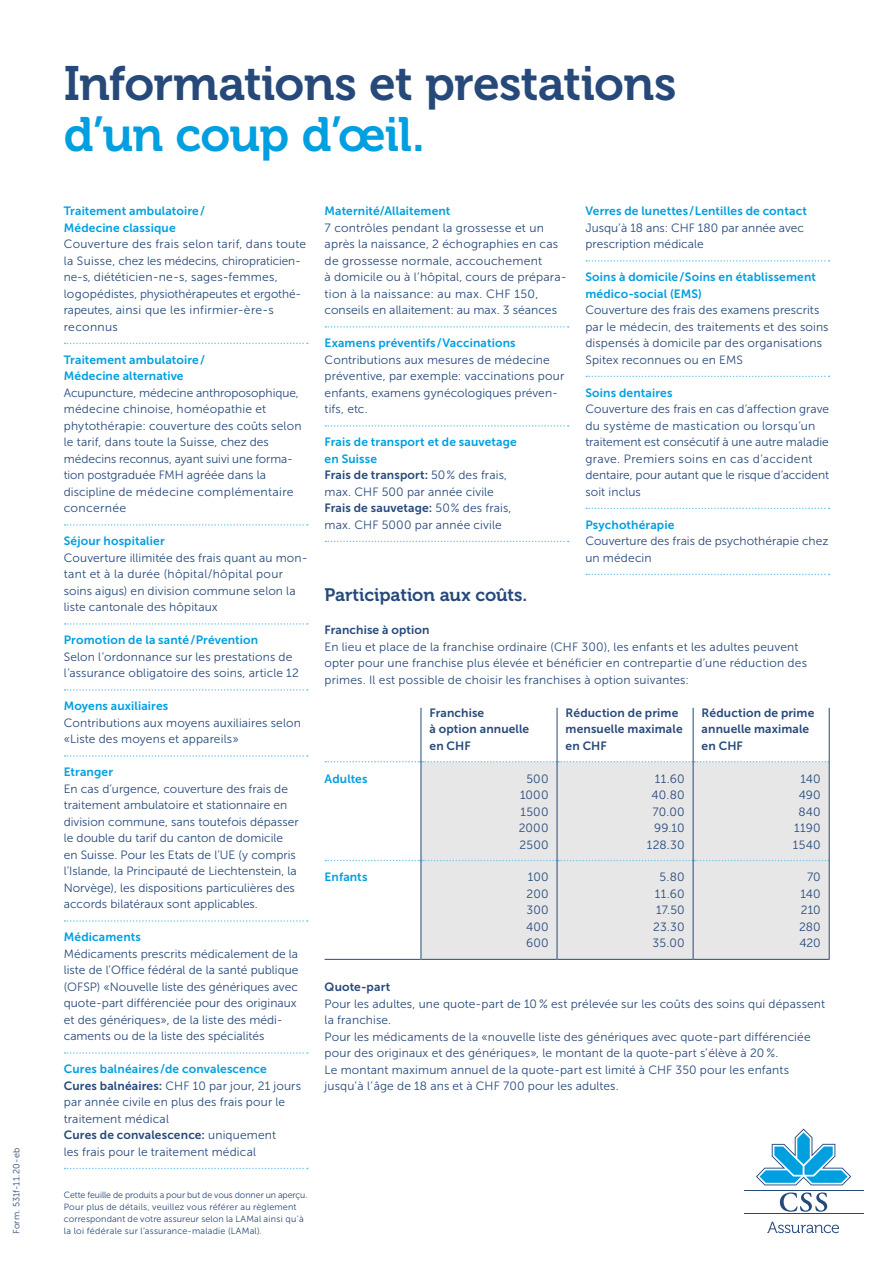
<style>
.page{position:relative;width:893px;height:1263px;background:#fff}
.page>*{position:absolute;margin:0;border:0;box-sizing:border-box;transform-origin:0 0}
.t1{font:48px "Museo 700";letter-spacing:-.015em;color:#27497a}
.t2{font:48px "Museo 700";letter-spacing:-.015em;color:#009fe0}
.t3{font:18px "Museo 700";letter-spacing:-.005em;color:#27497a}
.t4{font:12px/16.5px "Museo Sans 300";letter-spacing:.01em;color:#27497a}
.t5{font:12px/16.5px "Museo Sans 700";letter-spacing:.01em;color:#009fe0}
.t6{font:12px/16.5px "Museo Sans 700";letter-spacing:.01em;color:#27497a}
.t7{font:9px/12px "Museo Sans 300";letter-spacing:.015em;color:#27497a}
.s1{font-family:"Museo Sans 700"}
.s2{font-family:"Museo Sans 300"}
.s3{color:#27497a}
.s4{font-family:"Museo Sans 300";color:#27497a}
</style>
<div class="page">
<svg style="left:65px;top:343px;width:243px;height:1px"></svg>
<svg style="left:65px;top:524px;width:243px;height:2px"></svg>
<svg style="left:65px;top:623px;width:243px;height:2px"></svg>
<svg style="left:65px;top:689px;width:243px;height:2px"></svg>
<svg style="left:65px;top:755px;width:243px;height:2px"></svg>
<svg style="left:65px;top:920px;width:243px;height:2px"></svg>
<svg style="left:65px;top:1052px;width:243px;height:2px"></svg>
<svg style="left:65px;top:1168px;width:243px;height:1px"></svg>
<svg style="left:325px;top:326px;width:244px;height:2px"></svg>
<svg style="left:325px;top:425px;width:244px;height:2px"></svg>
<svg style="left:325px;top:541px;width:244px;height:1px"></svg>
<svg style="left:586px;top:260px;width:243px;height:2px"></svg>
<svg style="left:586px;top:376px;width:243px;height:1px"></svg>
<svg style="left:586px;top:508px;width:243px;height:1px"></svg>
<svg style="left:586px;top:574px;width:243px;height:1px"></svg>
<div style="left:422px;top:762px;width:407px;height:197px;background:#e7e7e7"></div>
<svg style="left:325px;top:761px;width:504px;height:1px"></svg>
<svg style="left:325px;top:860px;width:504px;height:1px"></svg>
<hr style="left:421px;top:708px;width:1px;height:54px;background:#27497a">
<hr style="left:557px;top:708px;width:1px;height:54px;background:#27497a">
<hr style="left:693px;top:708px;width:1px;height:54px;background:#27497a">
<hr style="left:829px;top:708px;width:1px;height:54px;background:#27497a">
<hr style="left:421px;top:762px;width:1px;height:98px;background:#27497a">
<hr style="left:557px;top:762px;width:1px;height:98px;background:#27497a">
<hr style="left:693px;top:762px;width:1px;height:98px;background:#27497a">
<hr style="left:829px;top:762px;width:1px;height:98px;background:#27497a">
<hr style="left:325px;top:959px;width:96px;height:1px;background:#27497a">
<hr style="left:421px;top:860px;width:1px;height:100px;background:#27497a">
<hr style="left:421px;top:959px;width:136px;height:1px;background:#27497a">
<hr style="left:557px;top:860px;width:1px;height:100px;background:#27497a">
<hr style="left:557px;top:959px;width:136px;height:1px;background:#27497a">
<hr style="left:693px;top:860px;width:1px;height:100px;background:#27497a">
<hr style="left:829px;top:860px;width:1px;height:100px;background:#27497a">
<hr style="left:693px;top:959px;width:136px;height:1px;background:#27497a">
<hr style="left:744px;top:1213px;width:119px;height:1px;background:#27497a">
<hr style="left:744px;top:1190px;width:119px;height:1px;background:#27497a">
<svg style="left:756px;top:1128px;width:95px;height:57px"></svg>
<svg style="left:780px;top:1192px;width:47px;height:20px"></svg>
<svg style="left:767px;top:1222px;width:72px;height:11px"></svg>
<p class="t7" style="left:10px;top:1234px;width:88px;rotate:-90deg">Form. 531f-11.20-eb</p>
<h1 class="t1" style="left:64px;top:56px;width:614px">Informations et prestations</h1>
<h1 class="t2" style="left:64px;top:107px;width:363px">d’un coup d’œil.</h1>
<p class="t5" style="left:64px;top:203px;width:143px">Traitement ambulatoire/<br>Médecine classique</p>
<p class="t4" style="left:64px;top:236px;width:244px">Couverture des frais selon tarif, dans toute la Suisse, chez les médecins, chiropraticien&shy;ne-s, diététicien-ne-s, sages-femmes, logopédistes, physiothérapeutes et ergothé&shy;rapeutes, ainsi que les infirmier-ère-s reconnus</p>
<p class="t5" style="left:64px;top:351px;width:143px">Traitement ambulatoire/<br>Médecine alternative</p>
<p class="t4" style="left:64px;top:384px;width:239px">Acupuncture, médecine anthroposophique, médecine chinoise, homéopathie et phytothérapie: couverture des coûts selon le tarif, dans toute la Suisse, chez des médecins reconnus, ayant suivi une forma&shy;tion postgraduée FMH agréée dans la discipline de médecine complémentaire concernée</p>
<p class="t5" style="left:64px;top:533px;width:102px">Séjour hospitalier</p>
<p class="t4" style="left:64px;top:549px;width:245px">Couverture illimitée des frais quant au mon&shy;tant et à la durée (hôpital/hôpital pour soins aigus) en division commune selon la liste cantonale des hôpitaux</p>
<p class="t5" style="left:64px;top:632px;width:196px">Promotion de la santé/Prévention</p>
<p class="t4" style="left:64px;top:648px;width:237px">Selon l’ordonnance sur les prestations de l’assurance obligatoire des soins, article 12</p>
<p class="t5" style="left:64px;top:698px;width:106px">Moyens auxiliaires</p>
<p class="t4" style="left:64px;top:714px;width:239px">Contributions aux moyens auxiliaires selon «Liste des moyens et appareils»</p>
<p class="t5" style="left:64px;top:764px;width:51px">Etranger</p>
<p class="t4" style="left:64px;top:780px;width:236px">En cas d’urgence, couverture des frais de traitement ambulatoire et stationnaire en division commune, sans toutefois dépasser le double du tarif du canton de domicile en Suisse. Pour les Etats de l’UE (y compris l’Islande, la Principauté de Liechtenstein, la Norvège), les dispositions particulières des accords bilatéraux sont applicables.</p>
<p class="t5" style="left:64px;top:929px;width:79px">Médicaments</p>
<p class="t4" style="left:64px;top:945px;width:236px">Médicaments prescrits médicalement de la liste de l’Office fédéral de la santé publique (OFSP) «Nouvelle liste des génériques avec quote-part différenciée pour des originaux et des génériques», de la liste des médi&shy;caments ou de la liste des spécialités</p>
<p class="t5" style="left:64px;top:1061px;width:204px">Cures balnéaires/de convalescence</p>
<p class="t4" style="left:64px;top:1077px;width:239px"><span class="s1">Cures balnéaires:</span> CHF 10 par jour, 21 jours par année civile en plus des frais pour le traitement médical</p>
<p class="t6" style="left:64px;top:1127px;width:214px">Cures de convalescence: <span class="s2">uniquement</span></p>
<p class="t4" style="left:64px;top:1143px;width:194px">les frais pour le traitement médical</p>
<p class="t7" style="left:64px;top:1188px;width:245px">Cette feuille de produits a pour but de vous donner un aperçu.<br>Pour plus de détails, veuillez vous référer au règlement correspondant de votre assureur selon la LAMal ainsi qu’à</p>
<p class="t7" style="left:64px;top:1224px;width:200px">la loi fédérale sur l’assurance-maladie (LAMal).</p>
<p class="t5" style="left:325px;top:203px;width:127px">Maternité/Allaitement</p>
<p class="t4" style="left:325px;top:219px;width:244px">7 contrôles pendant la grossesse et un après la naissance, 2 échographies en cas de grossesse normale, accouchement<br>à domicile ou à l’hôpital, cours de prépara&shy;tion à la naissance: au max. CHF 150, conseils en allaitement: au max. 3 séances</p>
<p class="t5" style="left:325px;top:335px;width:193px">Examens préventifs/Vaccinations</p>
<p class="t4" style="left:325px;top:351px;width:241px">Contributions aux mesures de médecine préventive, par exemple: vaccinations pour enfants, examens gynécologiques préven&shy;tifs, etc.</p>
<p class="t5" style="left:325px;top:434px;width:194px">Frais de transport et de sauvetage en Suisse<br><span class="s3">Frais de transport:</span> <span class="s4">50% des frais,</span></p>
<p class="t4" style="left:325px;top:483px;width:171px">max. CHF 500 par année civile</p>
<p class="t6" style="left:325px;top:500px;width:188px">Frais de sauvetage: <span class="s2">50% des frais,</span></p>
<p class="t4" style="left:325px;top:516px;width:179px">max. CHF 5000 par année civile</p>
<p class="t5" style="left:585px;top:203px;width:223px">Verres de lunettes/Lentilles de contact</p>
<p class="t4" style="left:585px;top:219px;width:220px">Jusqu’à 18 ans: CHF 180 par année avec prescription médicale</p>
<p class="t5" style="left:585px;top:269px;width:232px">Soins à domicile/Soins en établissement médico-social (EMS)</p>
<p class="t4" style="left:585px;top:302px;width:245px">Couverture des frais des examens prescrits par le médecin, des traitements et des soins dispensés à domicile par des organisations Spitex reconnues ou en EMS</p>
<p class="t5" style="left:585px;top:384px;width:89px">Soins dentaires</p>
<p class="t4" style="left:585px;top:401px;width:245px">Couverture des frais en cas d’affection grave du système de mastication ou lorsqu’un traitement est consécutif à une autre maladie grave. Premiers soins en cas d’accident dentaire, pour autant que le risque d’accident soit inclus</p>
<p class="t5" style="left:585px;top:516px;width:91px">Psychothérapie</p>
<p class="t4" style="left:585px;top:533px;width:245px">Couverture des frais de psychothérapie chez un médecin</p>
<h2 class="t3" style="left:324px;top:585px;width:204px">Participation aux coûts.</h2>
<p class="t6" style="left:324px;top:622px;width:107px">Franchise à option</p>
<p class="t4" style="left:324px;top:638px;width:484px">En lieu et place de la franchise ordinaire (CHF 300), les enfants et les adultes peuvent opter pour une franchise plus élevée et bénéficier en contrepartie d’une réduction des primes. Il est possible de choisir les franchises à option suivantes:</p>
<p class="t6" style="left:429px;top:704px;width:101px">Franchise<br>à option annuelle en CHF</p>
<p class="t6" style="left:566px;top:704px;width:119px">Réduction de prime mensuelle maximale en CHF</p>
<p class="t6" style="left:702px;top:704px;width:114px">Réduction de prime annuelle maximale en CHF</p>
<p class="t5" style="left:325px;top:770px;width:44px">Adultes</p>
<p class="t4" style="left:519px;top:770px;width:31px;text-align:justify;text-indent:8px">500<br>1000<br>1500<br>2000<br>2500</p>
<p class="t4" style="left:647px;top:770px;width:39px;text-align:right">11.60<br>40.80<br>70.00<br>99.10<br>128.30</p>
<p class="t4" style="left:793px;top:770px;width:29px;text-align:right">140<br>490<br>840<br>1190<br>1540</p>
<p class="t5" style="left:325px;top:869px;width:44px">Enfants</p>
<p class="t4" style="left:526px;top:869px;width:24px;text-align:justify">100<br>200<br>300<br>400<br>600</p>
<p class="t4" style="left:653px;top:869px;width:34px;text-align:center">5.80<br>11.60<br>17.50<br>23.30<br>35.00</p>
<p class="t4" style="left:799px;top:869px;width:23px;text-align:justify;text-indent:8px">70<br>140<br>210<br>280<br>420</p>
<p class="t6" style="left:325px;top:979px;width:67px">Quote-part</p>
<p class="t4" style="left:325px;top:995px;width:502px">Pour les adultes, une quote-part de 10 % est prélevée sur les coûts des soins qui dépassent la franchise.<br>Pour les médicaments de la «nouvelle liste des génériques avec quote-part différenciée pour des originaux et des génériques», le montant de la quote-part s’élève à 20 %.<br>Le montant maximum annuel de la quote-part est limité à CHF 350 pour les enfants jusqu’à l’âge de 18 ans et à CHF 700 pour les adultes.</p>
</div>
